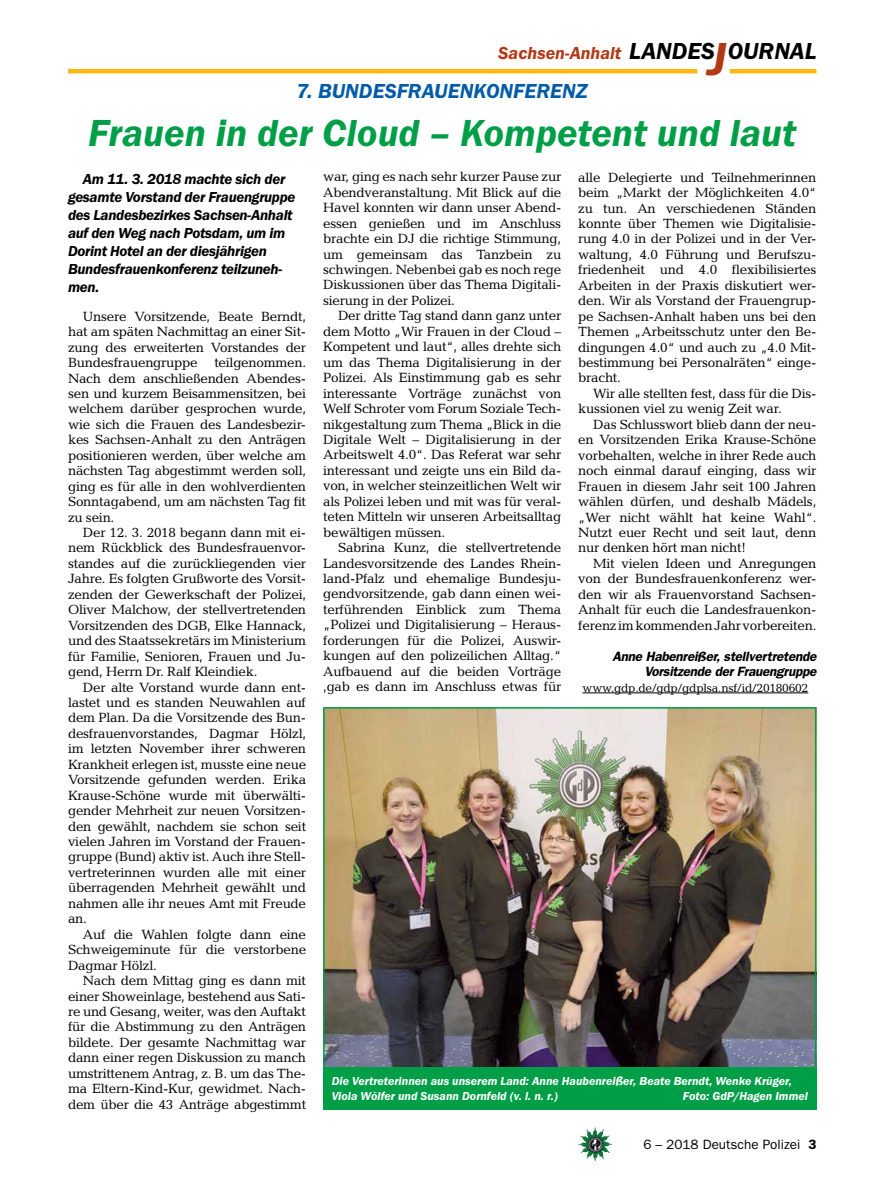
<style>
.page{position:relative;width:893px;height:1191px;background:#fff}
.page>*{position:absolute;margin:0;border:0;box-sizing:border-box;transform-origin:0 0}
.t1{font:italic 600 39px "Franklin Gothic Itc T";color:#009f47}
.t2{font:italic 600 24px "Franklin Gothic Itc T";color:#000}
.t3{font:italic 600 21px "Franklin Gothic Itc T";color:#005baa}
.t4{font:italic 600 18px "Franklin Gothic Itc T";color:#b33916}
.t5{font:italic 600 15px/18px "Franklin Gothic Itc T";letter-spacing:-.02em;color:#000}
.t6{font:13.5px/15.5px "Candida";letter-spacing:-.02em;color:#000;text-align:justify}
.t7{font:italic 600 13.5px/15.5px "Franklin Gothic";letter-spacing:-.02em;color:#000;text-align:right}
.t8{font:13.5px "Franklin Gothic";color:#000}
.t9{font:italic 600 12px/15px "Franklin Gothic Itc T";color:#fff}
.t10{font:12px "Candida";letter-spacing:-.02em;color:#000}
.s1{font-size:48px;color:#b33916}
.s2{font-weight:600}
</style>
<div class="page">
<img style="left:578px;top:1127px;width:17px;height:25px">
<hr style="left:730px;top:69px;width:86px;height:4px;background:#fdb913">
<hr style="left:68px;top:69px;width:629px;height:4px;background:#fdb913">
<img style="left:326px;top:710px;width:487px;height:357px">
<div style="left:323px;top:707px;width:493px;height:363px;border:2px solid #009f47"></div>
<div style="left:323px;top:1067px;width:493px;height:43px;background:#009f47"></div>
<hr style="left:583px;top:692px;width:225px;height:1px;background:#000">
<h2 class="t2" style="left:629px;top:37px;width:176px">LA NDES<span class="s1">J</span>OURNAL</h2>
<h3 class="t4" style="left:498px;top:42px;width:125px">Sachsen-Anhalt</h3>
<h3 class="t3" style="left:297px;top:79px;width:50px">7. Bund</h3>
<h3 class="t3" style="left:373px;top:79px;width:217px">esfrauenkon ferenz</h3>
<h1 class="t1" style="left:88px;top:110px;width:710px">Frauen in der Cloud – Kompetent und laut</h1>
<p class="t5" style="left:68px;top:170px;width:229px;text-indent:15px">Am 11. 3. 2018 machte sich der gesamte Vorstand der Frauengruppe des Landesbezirkes Sachsen-Anhalt auf den Weg nach Potsdam, um im<br>Dorint Hotel an der diesjährigen<br>Bundesfrauenkonferenz teilzuneh&shy;men.</p>
<p class="t6" style="left:68px;top:308px;width:240px;text-indent:15px">Unsere Vorsitzende, Beate Berndt, hat am späten Nachmittag an einer Sit&shy;zung des erweiterten Vorstandes der Bundesfrauengruppe teilgenommen.<br>Nach dem anschließenden Abendes&shy;sen und kurzem Beisammensitzen, bei welchem darüber gesprochen wurde, wie sich die Frauen des Landesbezir&shy;kes Sachsen-Anhalt zu den Anträgen positionieren werden, über welche am nächsten Tag abgestimmt werden soll, ging es für alle in den wohlverdienten Sonntagabend, um am nächsten Tag fit zu sein.</p>
<p class="t6" style="left:68px;top:525px;width:240px;text-indent:15px">Der 12. 3. 2018 begann dann mit ei&shy;nem Rückblick des Bundesfrauenvor&shy;standes auf die zurückliegenden vier Jahre. Es folgten Grußworte des Vorsit&shy;zenden der Gewerkschaft der Polizei, Oliver Malchow, der stellvertretenden Vorsitzenden des DGB, Elke Hannack, und des Staatssekretärs im Ministerium für Familie, Senioren, Frauen und Ju&shy;gend, Herrn Dr. Ralf Kleindiek.</p>
<p class="t6" style="left:68px;top:679px;width:240px;text-indent:15px">Der alte Vorstand wurde dann ent&shy;lastet und es standen Neuwahlen auf dem Plan. Da die Vorsitzende des Bun&shy;desfrauenvorstandes, Dagmar Hölzl, im letzten November ihrer schweren Krankheit erlegen ist, musste eine neue Vorsitzende gefunden werden. Erika Krause-Schöne wurde mit überwälti&shy;gender Mehrheit zur neuen Vorsitzen&shy;den gewählt, nachdem sie schon seit vielen Jahren im Vorstand der Frauen&shy;gruppe (Bund) aktiv ist. Auch ihre Stell&shy;vertreterinnen wurden alle mit einer überragenden Mehrheit gewählt und nahmen alle ihr neues Amt mit Freude an.</p>
<p class="t6" style="left:68px;top:926px;width:240px;text-indent:15px">Auf die Wahlen folgte dann eine Schweigeminute für die verstorbene Dagmar Hölzl.</p>
<p class="t6" style="left:68px;top:972px;width:240px;text-indent:15px">Nach dem Mittag ging es dann mit einer Showeinlage, bestehend aus Sati&shy;re und Gesang, weiter, was den Auftakt für die Abstimmung zu den Anträgen bildete. Der gesamte Nachmittag war dann einer regen Diskussion zu manch umstrittenem Antrag, z. B. um das The&shy;ma Eltern-Kind-Kur, gewidmet. Nach&shy;dem über die 43 Anträge abgestimmt</p>
<p class="t6" style="left:323px;top:169px;width:240px">war, ging es nach sehr kurzer Pause zur Abendveranstaltung. Mit Blick auf die Havel konnten wir dann unser Abend&shy;essen genießen und im Anschluss brachte ein DJ die richtige Stimmung, um gemeinsam das Tanzbein zu schwingen. Nebenbei gab es noch rege Diskussionen über das Thema Digitali&shy;sierung in der Polizei.</p>
<p class="t6" style="left:323px;top:308px;width:240px;text-indent:15px">Der dritte Tag stand dann ganz unter dem Motto „Wir Frauen in der Cloud – Kompetent und laut“, alles drehte sich um das Thema Digitalisierung in der Polizei. Als Einstimmung gab es sehr interessante Vorträge zunächst von Welf Schroter vom Forum Soziale Tech&shy;nikgestaltung zum Thema „Blick in die Digitale Welt – Digitalisierung in der Arbeitswelt 4.0“. Das Referat war sehr interessant und zeigte uns ein Bild da&shy;von, in welcher steinzeitlichen Welt wir als Polizei leben und mit was für veral&shy;teten Mitteln wir unseren Arbeitsalltag bewältigen müssen.</p>
<p class="t6" style="left:323px;top:540px;width:240px;text-indent:15px">Sabrina Kunz, die stellvertretende Landesvorsitzende des Landes Rhein&shy;land-Pfalz und ehemalige Bundesju&shy;gendvorsitzende, gab dann einen wei&shy;terführenden Einblick zum Thema „Polizei und Digitalisierung – Heraus&shy;forderungen für die Polizei, Auswir&shy;kungen auf den polizeilichen Alltag.“ Aufbauend auf die beiden Vorträge ,gab es dann im Anschluss etwas für</p>
<p class="t6" style="left:578px;top:169px;width:240px">alle Delegierte und Teilnehmerinnen beim „Markt der Möglichkeiten 4.0“ zu tun. An verschiedenen Ständen konnte über Themen wie Digitalisie&shy;rung 4.0 in der Polizei und in der Ver&shy;waltung, 4.0 Führung und Berufszu&shy;friedenheit und 4.0 flexibilisiertes Arbeiten in der Praxis diskutiert wer&shy;den. Wir als Vorstand der Frauengrup&shy;pe Sachsen-Anhalt haben uns bei den Themen „Arbeitsschutz unter den Be&shy;dingungen 4.0“ und auch zu „4.0 Mit&shy;bestimmung bei Personalräten“ einge&shy;bracht.</p>
<p class="t6" style="left:578px;top:386px;width:240px;text-indent:15px">Wir alle stellten fest, dass für die Dis&shy;kussionen viel zu wenig Zeit war.</p>
<p class="t6" style="left:578px;top:416px;width:240px;text-indent:15px">Das Schlusswort blieb dann der neu&shy;en Vorsitzenden Erika Krause-Schöne vorbehalten, welche in ihrer Rede auch noch einmal darauf einging, dass wir Frauen in diesem Jahr seit 100 Jahren wählen dürfen, und deshalb Mädels, „Wer nicht wählt hat keine Wahl“.<br>Nutzt euer Recht und seit laut, denn nur denken hört man nicht!</p>
<p class="t6" style="left:578px;top:555px;width:240px;text-indent:15px">Mit vielen Ideen und Anregungen von der Bundesfrauenkonferenz wer&shy;den wir als Frauenvorstand Sachsen-Anhalt für euch die Landesfrauenkon&shy;ferenz im kommenden Jahr vorbereiten.</p>
<p class="t7" style="left:612px;top:648px;width:205px">Anne Habenreißer, stellvertretende<br>Vorsitzende der Frauengruppe</p>
<p class="t10" style="left:583px;top:681px;width:227px">www.gdp.de/gdp/gdplsa.nsf/id/20180602</p>
<p class="t9" style="left:332px;top:1073px;width:462px">Die Vertreterinnen aus unserem Land: Anne Haubenreißer, Beate Berndt, Wenke Krüger,<br>Viola Wölfer und Susann Dornfeld (v. l. n. r.)</p>
<p class="t9" style="left:683px;top:1088px;width:127px">Foto: GdP/Hagen Immel</p>
<p class="t8" style="left:643px;top:1136px;width:175px">6 – 2018 Deutsche Polizei <span class="s2">3</span></p>
</div>
